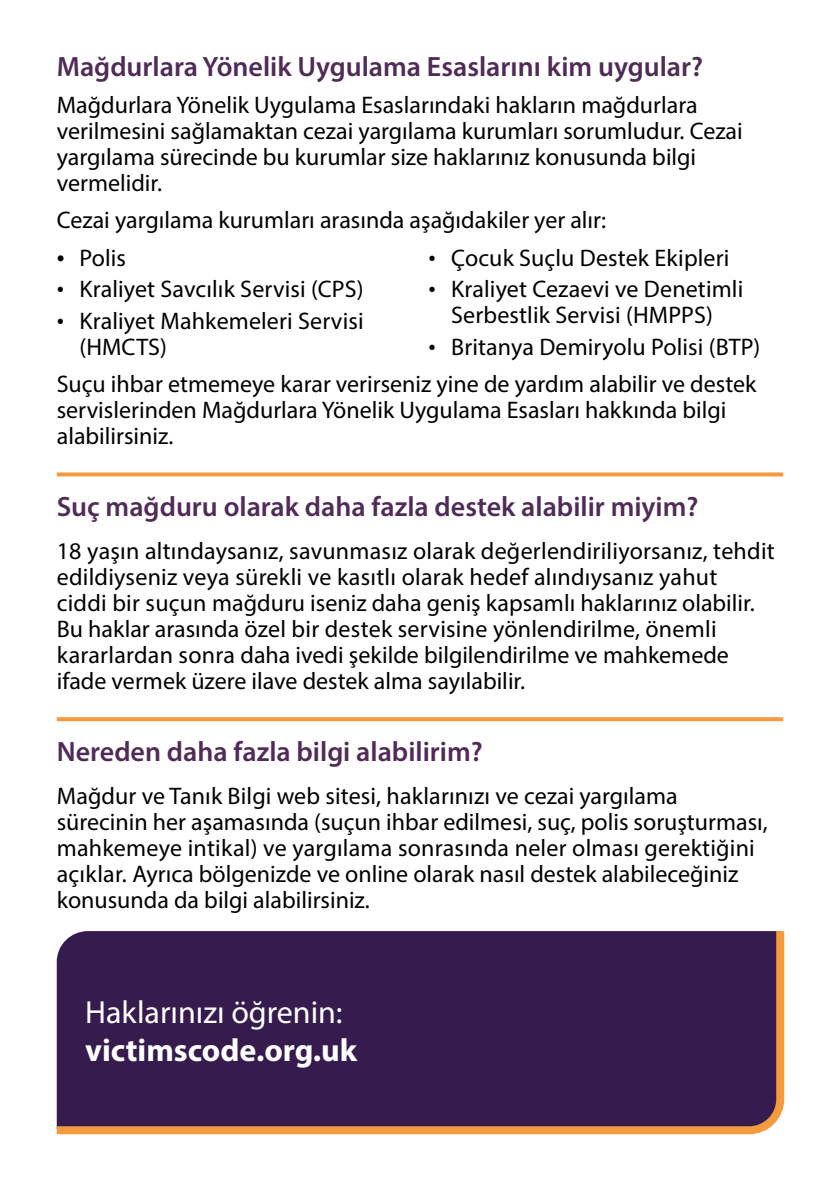
<style>
.page{position:relative;width:840px;height:1191px;background:#fff}
.page>*{position:absolute;margin:0;border:0;box-sizing:border-box;transform-origin:0 0}
.Lozenge_FC_16_19_book{font:32px/38px "Myriad Pro";color:#fff}
.H2_Hdr_ruled_14_16_semi__3a_5b{font:600 28px "Myriad Pro";color:#502b58}
.H1_Hdr_14_16_semi__2a_4b{font:600 28px "Myriad Pro";color:#502b58}
.Body_12_14_reg__2a{font:24px/26px "Myriad Pro";color:#000}
.Bullet___12_14_reg__2a{font:24px/26px "Myriad Pro";letter-spacing:.005em;color:#000}
.s1{font-family:"Bliss 2";font-weight:700}
.s2{font-family:"Bliss 2"}
.s3{font-weight:700}
</style>
<div class="page">
<svg style="left:57px;top:472px;width:725px;height:4px;background:#f6a553"></svg>
<svg style="left:57px;top:717px;width:725px;height:4px;background:#f5a049"></svg>
<div style="left:56px;top:931px;width:729px;height:204px;background:#361c4e"></div>
<h1 class="H1_Hdr_14_16_semi__2a_4b" style="left:57px;top:48px;width:647px">Mağdurlara Yönelik Uygulama Esaslarını kim uygular?</h1>
<p class="Body_12_14_reg__2a" style="left:57px;top:91px;width:687px">Mağdurlara Yönelik Uygulama Esaslarındaki hakların mağdurlara verilmesini sağlamaktan cezai yargılama kurumları sorumludur. Cezai yargılama sürecinde bu kurumlar size haklarınız konusunda bilgi vermelidir.</p>
<p class="Body_12_14_reg__2a" style="left:57px;top:207px;width:550px">Cezai yargılama kurumları arasında aşağıdakiler yer alır:</p>
<p class="Bullet___12_14_reg__2a" style="left:57px;top:244px;width:71px"><span class="s1">•</span> Polis</p>
<p class="Bullet___12_14_reg__2a" style="left:57px;top:276px;width:308px"><span class="s2">•</span> Kraliyet Savcılık Servisi (CPS)</p>
<p class="Bullet___12_14_reg__2a" style="left:79px;top:307px;width:285px;text-indent:-23px"><span class="s2">•</span> Kraliyet Mahkemeleri Servisi (HMCTS)</p>
<p class="Bullet___12_14_reg__2a" style="left:428px;top:244px;width:302px"><span class="s2">•</span> Çocuk Suçlu Destek Ekipleri</p>
<p class="Bullet___12_14_reg__2a" style="left:428px;top:276px;width:316px;text-align:center"><span class="s2">•</span> Kraliyet Cezaevi ve Denetimli<br>Serbestlik Servisi (HMPPS)</p>
<p class="Bullet___12_14_reg__2a" style="left:428px;top:333px;width:333px"><span class="s2">•</span> Britanya Demiryolu Polisi (BTP)</p>
<p class="Body_12_14_reg__2a" style="left:57px;top:371px;width:700px">Suçu ihbar etmemeye karar verirseniz yine de yardım alabilir ve destek servislerinden Mağdurlara Yönelik Uygulama Esasları hakkında bilgi alabilirsiniz.</p>
<h2 class="H2_Hdr_ruled_14_16_semi__3a_5b" style="left:57px;top:489px;width:643px">Suç mağduru olarak daha fazla destek alabilir miyim?</h2>
<p class="Body_12_14_reg__2a" style="left:57px;top:538px;width:719px">18 yaşın altındaysanız, savunmasız olarak değerlendiriliyorsanız, tehdit edildiyseniz veya sürekli ve kasıtlı olarak hedef alındıysanız yahut<br>ciddi bir suçun mağduru iseniz daha geniş kapsamlı haklarınız olabilir.<br>Bu haklar arasında özel bir destek servisine yönlendirilme, önemli kararlardan sonra daha ivedi şekilde bilgilendirilme ve mahkemede ifade vermek üzere ilave destek alma sayılabilir.</p>
<h2 class="H2_Hdr_ruled_14_16_semi__3a_5b" style="left:57px;top:733px;width:427px">Nereden daha fazla bilgi alabilirim?</h2>
<p class="Body_12_14_reg__2a" style="left:57px;top:782px;width:712px">Mağdur ve Tanık Bilgi web sitesi, haklarınızı ve cezai yargılama sürecinin her aşamasında (suçun ihbar edilmesi, suç, polis soruşturması, mahkemeye intikal) ve yargılama sonrasında neler olması gerektiğini açıklar. Ayrıca bölgenizde ve online olarak nasıl destek alabileceğiniz konusunda da bilgi alabilirsiniz.</p>
<p class="Lozenge_FC_16_19_book" style="left:85px;top:992px;width:273px">Haklarınızı öğrenin: <span class="s3">victimscode.org.uk</span></p>
</div>
